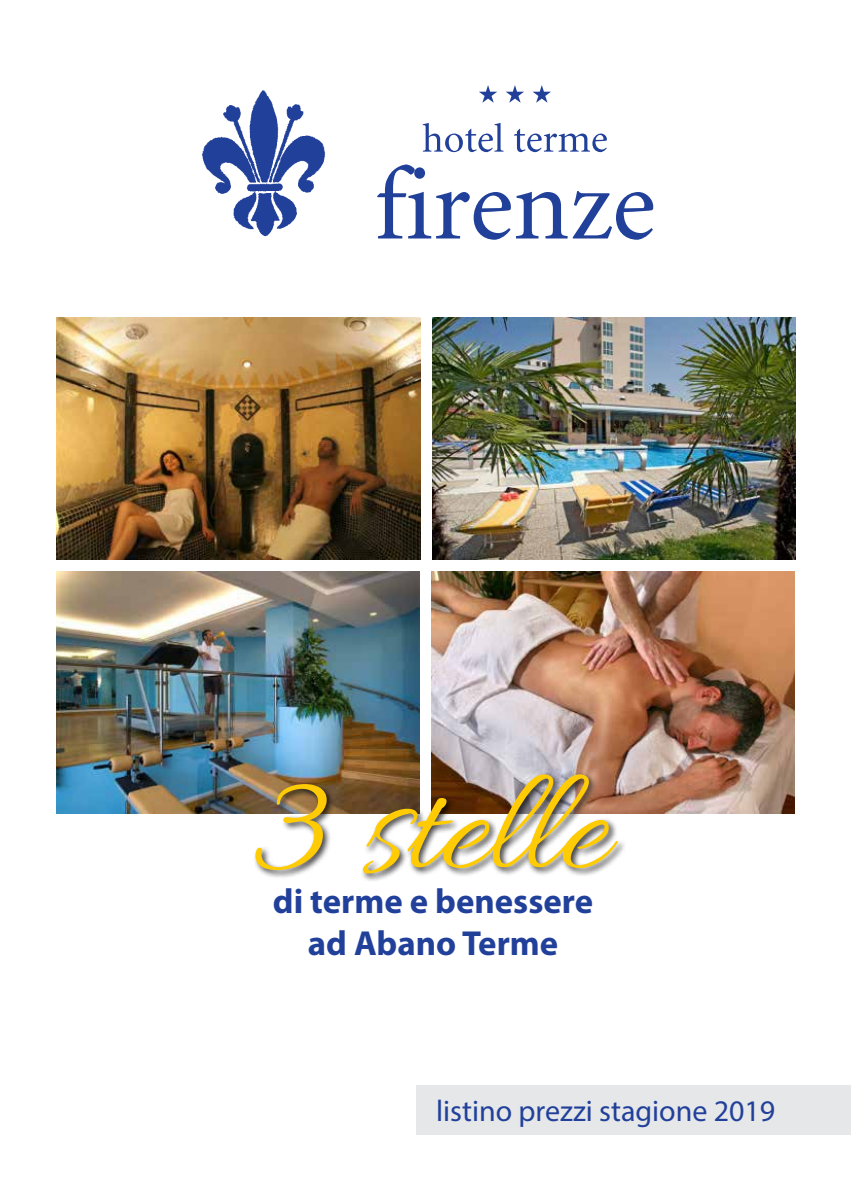
<style>
.page{position:relative;width:851px;height:1191px;background:#fff}
.page>*{position:absolute;margin:0;border:0;box-sizing:border-box;transform-origin:0 0}
.t1{font:151.2px "Allura";color:#ffcb05}
.t2{font:700 34.8px/41.8px "Myriad Pro";color:#21409a;text-align:center}
.t3{font:30px "Myriad Pro";color:#21409a}
</style>
<div class="page">
<img style="left:201px;top:90px;width:125px;height:147px">
<svg style="left:479px;top:85px;width:18px;height:18px"></svg>
<svg style="left:506px;top:85px;width:18px;height:18px"></svg>
<svg style="left:532px;top:85px;width:19px;height:18px"></svg>
<svg style="left:422px;top:123px;width:81px;height:29px"></svg>
<svg style="left:513px;top:129px;width:93px;height:23px"></svg>
<svg style="left:377px;top:164px;width:276px;height:76px"></svg>
<img style="left:57px;top:317px;width:364px;height:242px">
<img style="left:432px;top:317px;width:363px;height:242px">
<img style="left:57px;top:571px;width:363px;height:242px">
<img style="left:431px;top:571px;width:363px;height:242px">
<div style="left:253px;top:771px;width:373px;height:111px;background:#000;opacity:.75"></div>
<div style="left:416px;top:1085px;width:434px;height:49px;background:#e6e7e8"></div>
<h1 class="t1" style="left:243px;top:743px;width:366px">3 stelle</h1>
<p class="t2" style="left:273px;top:880px;width:322px">di terme e benessere ad Abano Terme</p>
<p class="t3" style="left:436px;top:1092px;width:341px">listino prezzi stagione 2019</p>
</div>
